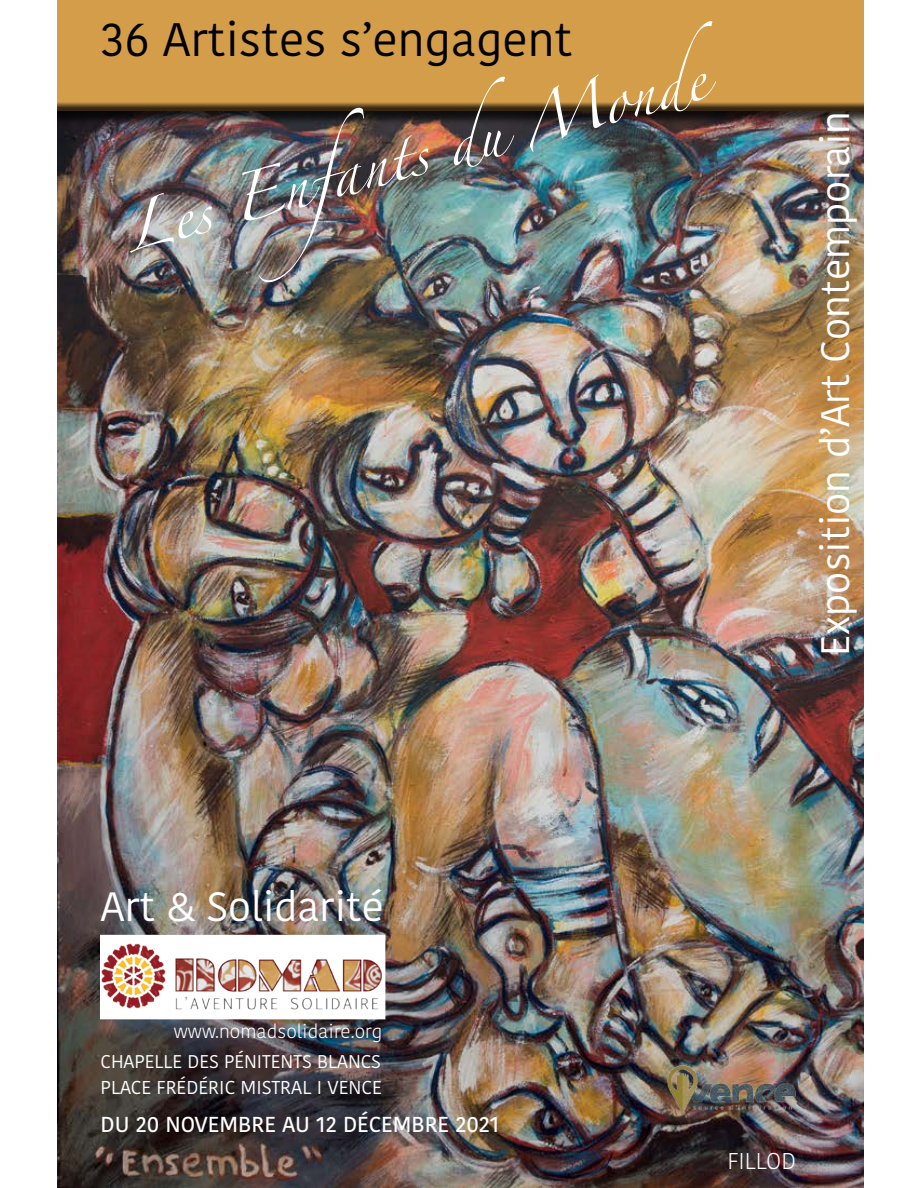
<style>
.page{position:relative;width:918px;height:1188px;background:#fff}
.page>*{position:absolute;margin:0;border:0;box-sizing:border-box;transform-origin:0 0}
.t1{font:46.8px "Kohinoor Bangla";color:#000}
.t2{font:43.2px "Zapfino";color:#fff}
.t3{font:40.8px "Kohinoor Bangla";color:#fff}
.t4{font:39.6px "Kohinoor Bangla";color:#fff}
.t5{font:300 22.8px "Kohinoor Bangla";color:#fff}
.t6{font:500 21.6px "Kohinoor Bangla";color:#fff}
.t7{font:300 19.05px "Kohinoor Bangla";color:#fff}
.t8{font:18.6px "Kohinoor Bangla";color:#fff}
.t9{font:18.3px "Kohinoor Bangla";color:#fff}
</style>
<div class="page">
<img style="left:57px;top:126px;width:807px;height:1062px">
<div style="left:57px;top:0;width:807px;height:126px;background:#000;opacity:.75"></div>
<div style="left:57px;top:0;width:807px;height:112px;background:#000;opacity:.75"></div>
<div style="left:101px;top:935px;width:284px;height:84px;background:#fff"></div>
<img style="left:102px;top:943px;width:280px;height:67px">
<img style="left:649px;top:1052px;width:165px;height:73px">
<h1 class="t1" style="left:101px;top:4px;width:473px">36 Artistes s’engagent</h1>
<h2 class="t2" style="left:119px;top:214px;width:602px;rotate:-15deg">Les Enfants du Monde</h2>
<h3 class="t4" style="left:805px;top:656px;width:546px;rotate:-90deg">Exposition d’Art Contemporain</h3>
<h3 class="t3" style="left:101px;top:876px;width:285px">Art &amp; Solidarité</h3>
<p class="t7" style="left:174px;top:1017px;width:210px">www.nomadsolidaire.org</p>
<p class="t9" style="left:101px;top:1048px;width:282px">CHAPELLE DES PÉNITENTS BLANCS</p>
<p class="t8" style="left:101px;top:1074px;width:283px">PLACE FRÉDÉRIC MISTRAL I VENCE</p>
<p class="t6" style="left:101px;top:1108px;width:400px">DU 20 NOVEMBRE AU 12 DÉCEMBRE 2021</p>
<p class="t5" style="left:728px;top:1144px;width:70px">FILLOD</p>
</div>
